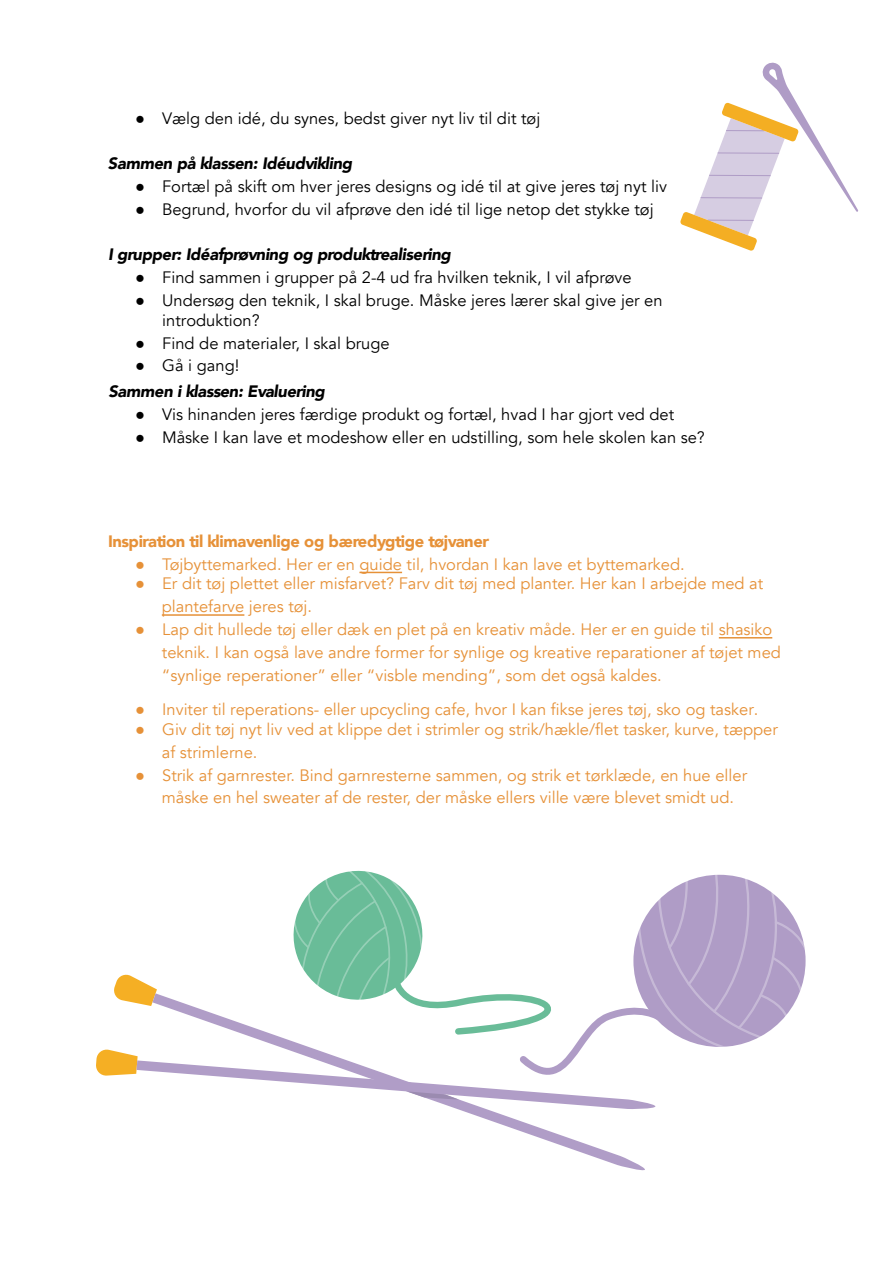
<style>
.page{position:relative;width:894px;height:1263px;background:#fff}
.page>*{position:absolute;margin:0;border:0;box-sizing:border-box;transform-origin:0 0}
.t1{font:16.5px/22.8px "Avenir";color:#e69138}
.t2{font:16.5px/19.8px "Avenir";color:#000}
.t3{font:italic 900 16.5px/25.8px "Avenir";letter-spacing:-.02em;color:#000}
.t4{font:900 16.5px "Avenir";letter-spacing:-.02em;color:#e69138}
.s1{font-family:"Arial"}
.s2{font-family:"Arial";font-weight:400;font-style:normal}
.s3{font-weight:400;font-style:normal}
</style>
<div class="page">
<svg style="left:680px;top:62px;width:178px;height:189px"></svg>
<svg style="left:458px;top:1109px;width:187px;height:62px"></svg>
<svg style="left:96px;top:870px;width:710px;height:239px"></svg>
<hr style="left:359px;top:572px;width:43px;height:1px;background:#e69138">
<hr style="left:162px;top:614px;width:82px;height:2px;background:#e69138">
<hr style="left:719px;top:637px;width:53px;height:2px;background:#e69138">
<p class="t2" style="left:135px;top:109px;width:407px"><span class="s1">●</span> Vælg den idé, du synes, bedst giver nyt liv til dit tøj</p>
<p class="t3" style="left:108px;top:150px;width:246px">Sammen på klassen: Idéudvikling</p>
<p class="t2" style="left:135px;top:177px;width:533px"><span class="s1">●</span> Fortæl på skift om hver jeres designs og idé til at give jeres tøj nyt liv</p>
<p class="t2" style="left:135px;top:200px;width:520px"><span class="s1">●</span> Begrund, hvorfor du vil afprøve den idé til lige netop det stykke tøj</p>
<p class="t3" style="left:108px;top:242px;width:344px">I grupper: Idéafprøvning og produktrealisering</p>
<p class="t2" style="left:135px;top:268px;width:498px"><span class="s1">●</span> Find sammen i grupper på 2-4 ud fra hvilken teknik, I vil afprøve</p>
<p class="t2" style="left:162px;top:291px;width:502px;text-indent:-27px"><span class="s1">●</span> Undersøg den teknik, I skal bruge. Måske jeres lærer skal give jer en introduktion?</p>
<p class="t2" style="left:135px;top:333px;width:256px"><span class="s1">●</span> Find de materialer, I skal bruge</p>
<p class="t3" style="left:108px;top:352px;width:218px;text-indent:27px"><span class="s2">●</span> <span class="s3">Gå i gang!<br></span>Sammen i klassen: Evaluering</p>
<p class="t2" style="left:135px;top:405px;width:541px"><span class="s1">●</span> Vis hinanden jeres færdige produkt og fortæl, hvad I har gjort ved det</p>
<p class="t2" style="left:135px;top:427px;width:571px"><span class="s1">●</span> Måske I kan lave et modeshow eller en udstilling, som hele skolen kan se?</p>
<p class="t4" style="left:108px;top:527px;width:383px">Inspiration til klimavenlige og bæredygtige tøjvaner</p>
<p class="t1" style="left:135px;top:553px;width:551px"><span class="s1">●</span> Tøjbyttemarked. Her er en guide til, hvordan I kan lave et byttemarked.</p>
<p class="t1" style="left:162px;top:573px;width:603px;text-indent:-27px"><span class="s1">●</span> Er dit tøj plettet eller misfarvet? Farv dit tøj med planter. Her kan I arbejde med at plantefarve jeres tøj.</p>
<p class="t1" style="left:162px;top:618px;width:621px;text-indent:-27px"><span class="s1">●</span> Lap dit hullede tøj eller dæk en plet på en kreativ måde. Her er en guide til shasiko teknik. I kan også lave andre former for synlige og kreative reparationer af tøjet med “synlige reperationer” eller “visble mending”, som det også kaldes.</p>
<p class="t1" style="left:135px;top:698px;width:625px"><span class="s1">●</span> Inviter til reperations- eller upcycling cafe, hvor I kan fikse jeres tøj, sko og tasker.</p>
<p class="t1" style="left:162px;top:718px;width:618px;text-indent:-27px"><span class="s1">●</span> Giv dit tøj nyt liv ved at klippe det i strimler og strik/hækle/flet tasker, kurve, tæpper af strimlerne.</p>
<p class="t1" style="left:162px;top:764px;width:587px;text-indent:-27px"><span class="s1">●</span> Strik af garnrester. Bind garnresterne sammen, og strik et tørklæde, en hue eller måske en hel sweater af de rester, der måske ellers ville være blevet smidt ud.</p>
</div>
